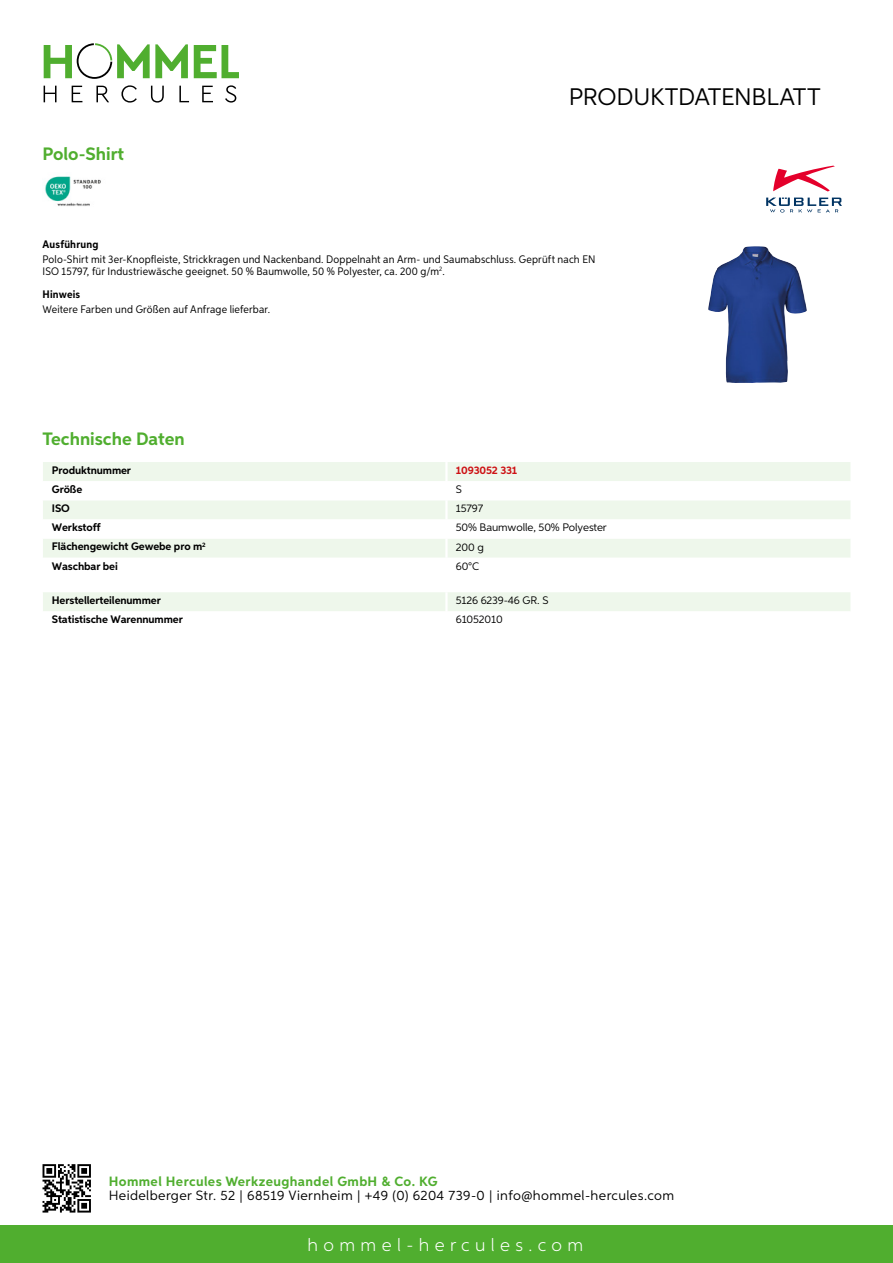
<style>
.page{position:relative;width:893px;height:1263px;background:#fff}
.page>*{position:absolute;margin:0;border:0;box-sizing:border-box;transform-origin:0 0}
.t1{font:24px "Aspira";letter-spacing:-.01em;color:#000}
.t2{font:700 18px "Aspira";color:#50ae2f}
.t3{font:300 18px "Aspira";letter-spacing:.3em;color:#fff}
.t4{font:13.5px "Aspira";letter-spacing:.03em;color:#000}
.t5{font:700 13.5px "Aspira";letter-spacing:.03em;color:#50ae2f}
.t6{font:10.95px/12px "Aspira Nar";letter-spacing:.015em;color:#000}
.t7{font:700 10.95px "Aspira";letter-spacing:-.01em;color:#000}
.t8{font:10.95px "Aspira";letter-spacing:-.01em;color:#000}
.t9{font:700 10.95px "Aspira Nar";letter-spacing:.02em;color:#000}
.t10{font:700 10.95px "Aspira";letter-spacing:-.01em;color:#cd1013}
</style>
<div class="page">
<div style="left:0;top:1226px;width:893px;height:37px;background:#50ae2f"></div>
<svg style="left:43px;top:1164px;width:48px;height:48px"></svg>
<svg style="left:194px;top:45px;width:45px;height:33px"></svg>
<svg style="left:44px;top:43px;width:144px;height:36px"></svg>
<svg style="left:44px;top:86px;width:13px;height:16px"></svg>
<svg style="left:72px;top:86px;width:10px;height:16px"></svg>
<svg style="left:96px;top:86px;width:13px;height:16px"></svg>
<svg style="left:121px;top:85px;width:16px;height:18px"></svg>
<svg style="left:151px;top:86px;width:13px;height:17px"></svg>
<svg style="left:179px;top:86px;width:10px;height:16px"></svg>
<svg style="left:202px;top:86px;width:11px;height:16px"></svg>
<svg style="left:225px;top:85px;width:11px;height:18px"></svg>
<div style="left:43px;top:462px;width:807px;height:19px;background:#eef7eb"></div>
<svg style="left:43px;top:501px;width:807px;height:57px;fill:#eef7eb"></svg>
<hr style="left:445px;top:462px;width:3px;height:19px;background:#fff">
<hr style="left:445px;top:500px;width:3px;height:19px;background:#fff">
<hr style="left:445px;top:519px;width:3px;height:20px;background:#fff">
<hr style="left:445px;top:539px;width:3px;height:19px;background:#fff">
<div style="left:43px;top:592px;width:807px;height:19px;background:#eef7eb"></div>
<img style="left:45px;top:176px;width:56px;height:30px">
<img style="left:708px;top:246px;width:80px;height:137px">
<svg style="left:773px;top:166px;width:62px;height:26px"></svg>
<svg style="left:766px;top:198px;width:76px;height:15px"></svg>
<h2 class="t2" style="left:43px;top:142px;width:83px">Polo-Shirt</h2>
<h1 class="t1" style="left:569px;top:82px;width:253px">Produktdatenblatt</h1>
<p class="t9" style="left:43px;top:237px;width:58px">Ausführung</p>
<p class="t6" style="left:43px;top:253px;width:554px">Polo-Shirt mit 3er-Knopfleiste, Strickkragen und Nackenband. Doppelnaht an Arm- und Saumabschluss. Geprüft nach EN<br>ISO 15797, für Industriewäsche geeignet. 50 % Baumwolle, 50 % Polyester, ca. 200 g/m<sup>2</sup>.</p>
<p class="t9" style="left:43px;top:287px;width:39px">Hinweis</p>
<p class="t6" style="left:43px;top:303px;width:229px">Weitere Farben und Größen auf Anfrage lieferbar.</p>
<h2 class="t2" style="left:43px;top:428px;width:144px">Technische Daten</h2>
<p class="t7" style="left:52px;top:463px;width:81px">Produktnummer</p>
<p class="t10" style="left:456px;top:463px;width:63px">1093052 331</p>
<p class="t7" style="left:52px;top:483px;width:32px">Größe</p>
<p class="t8" style="left:456px;top:483px;width:8px">S</p>
<p class="t7" style="left:52px;top:502px;width:19px">ISO</p>
<p class="t8" style="left:456px;top:502px;width:29px">15797</p>
<p class="t7" style="left:52px;top:521px;width:50px">Werkstoff</p>
<p class="t8" style="left:456px;top:521px;width:152px">50% Baumwolle, 50% Polyester</p>
<p class="t7" style="left:52px;top:540px;width:155px">Flächengewicht Gewebe pro m<sup>2</sup></p>
<p class="t8" style="left:456px;top:540px;width:30px">200 g</p>
<p class="t7" style="left:52px;top:559px;width:68px">Waschbar bei</p>
<p class="t8" style="left:456px;top:559px;width:25px">60°C</p>
<p class="t7" style="left:52px;top:594px;width:111px">Herstellerteilenummer</p>
<p class="t8" style="left:456px;top:594px;width:94px">5126 6239-46 GR. S</p>
<p class="t7" style="left:52px;top:613px;width:132px">Statistische Warennummer</p>
<p class="t8" style="left:456px;top:613px;width:48px">61052010</p>
<p class="t5" style="left:109px;top:1172px;width:330px">Hommel Hercules Werkzeughandel GmbH &amp; Co. KG</p>
<p class="t4" style="left:109px;top:1187px;width:567px">Heidelberger Str. 52 | 68519 Viernheim | +49 (0) 6204 739-0 | info@hommel-hercules.com</p>
<h2 class="t3" style="left:307px;top:1234px;width:277px">hommel-hercules.com</h2>
</div>
